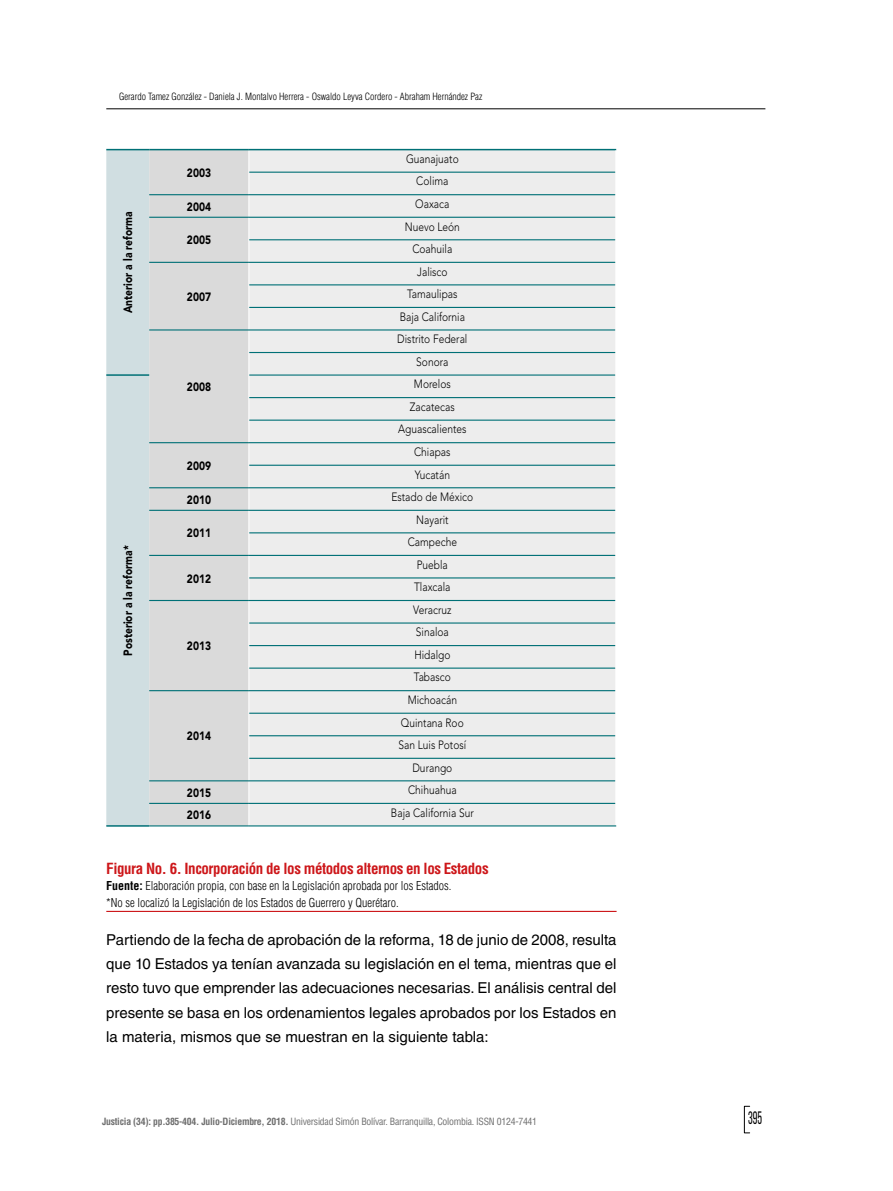
<style>
.page{position:relative;width:893px;height:1191px;background:#fff}
.page>*{position:absolute;margin:0;border:0;box-sizing:border-box;transform-origin:0 0}
.t1{font:18px "Bebas Neue";color:#000;scale:.67 1}
.t2{font:15px/24.3px "Helvetica LT Std";color:#000;text-align:justify}
.t3{font:700 condensed 15px "Helvetica LT Std";letter-spacing:-.03em;color:#cd1619}
.t4{font:300 12px/22.5px "Avenir LT Std";color:#000;text-align:center;scale:.85 1}
.t5{font:300 condensed 12px/16.2px "Helvetica LT Std";color:#000}
.t6{font:900 12px "Avenir LT Std";color:#000;scale:.85 1}
.t7{font:condensed 9.75px "Helvetica LT Std";letter-spacing:-.025em;color:#6f6f6f}
.t8{font:300 condensed 9.75px "Helvetica LT Std";color:#000}
.s1{font-weight:700}
</style>
<div class="page">
<hr style="left:106px;top:108px;width:659px;height:1px;background:#000">
<div style="left:744px;top:1106px;width:6px;height:27px;border:1px solid #000"></div>
<hr style="left:106px;top:911px;width:511px;height:1px;background:#cd1619">
<div style="left:106px;top:150px;width:43px;height:675px;background:#d0dee1"></div>
<div style="left:149px;top:150px;width:99px;height:675px;background:#dadada"></div>
<div style="left:249px;top:150px;width:366px;height:675px;background:#ededed"></div>
<svg style="left:248px;top:150px;width:1px;height:675px"></svg>
<hr style="left:249px;top:172px;width:366px;height:1px;background:#007076">
<hr style="left:149px;top:194px;width:100px;height:1px;background:#007076">
<hr style="left:249px;top:194px;width:366px;height:1px;background:#007076">
<hr style="left:149px;top:217px;width:100px;height:1px;background:#007076">
<hr style="left:249px;top:217px;width:366px;height:1px;background:#007076">
<hr style="left:249px;top:239px;width:366px;height:1px;background:#007076">
<hr style="left:149px;top:262px;width:100px;height:1px;background:#007076">
<hr style="left:249px;top:262px;width:366px;height:1px;background:#007076">
<hr style="left:249px;top:284px;width:366px;height:1px;background:#007076">
<hr style="left:249px;top:307px;width:366px;height:1px;background:#007076">
<hr style="left:149px;top:329px;width:100px;height:1px;background:#007076">
<hr style="left:249px;top:329px;width:366px;height:1px;background:#007076">
<hr style="left:249px;top:352px;width:366px;height:1px;background:#007076">
<hr style="left:249px;top:374px;width:366px;height:1px;background:#007076">
<hr style="left:249px;top:397px;width:366px;height:1px;background:#007076">
<hr style="left:249px;top:419px;width:366px;height:2px;background:#007076">
<hr style="left:149px;top:442px;width:100px;height:1px;background:#007076">
<hr style="left:249px;top:442px;width:366px;height:1px;background:#007076">
<hr style="left:249px;top:465px;width:366px;height:1px;background:#007076">
<hr style="left:149px;top:487px;width:100px;height:1px;background:#007076">
<hr style="left:249px;top:487px;width:366px;height:1px;background:#007076">
<hr style="left:149px;top:510px;width:100px;height:1px;background:#007076">
<hr style="left:249px;top:510px;width:366px;height:1px;background:#007076">
<hr style="left:249px;top:532px;width:366px;height:1px;background:#007076">
<hr style="left:149px;top:555px;width:100px;height:1px;background:#007076">
<hr style="left:249px;top:555px;width:366px;height:1px;background:#007076">
<hr style="left:249px;top:577px;width:366px;height:1px;background:#007076">
<hr style="left:149px;top:600px;width:100px;height:1px;background:#007076">
<hr style="left:249px;top:600px;width:366px;height:1px;background:#007076">
<hr style="left:249px;top:622px;width:366px;height:1px;background:#007076">
<hr style="left:249px;top:645px;width:366px;height:1px;background:#007076">
<hr style="left:249px;top:667px;width:366px;height:1px;background:#007076">
<hr style="left:149px;top:690px;width:100px;height:1px;background:#007076">
<hr style="left:249px;top:690px;width:366px;height:1px;background:#007076">
<hr style="left:249px;top:712px;width:366px;height:2px;background:#007076">
<hr style="left:249px;top:735px;width:366px;height:1px;background:#007076">
<hr style="left:249px;top:757px;width:366px;height:2px;background:#007076">
<hr style="left:149px;top:780px;width:100px;height:1px;background:#007076">
<hr style="left:249px;top:780px;width:366px;height:1px;background:#007076">
<hr style="left:149px;top:803px;width:100px;height:1px;background:#007076">
<hr style="left:249px;top:803px;width:366px;height:1px;background:#007076">
<hr style="left:106px;top:374px;width:43px;height:2px;background:#007076">
<hr style="left:149px;top:149px;width:100px;height:1px;background:#007076">
<hr style="left:249px;top:149px;width:367px;height:1px;background:#007076">
<svg style="left:615px;top:150px;width:1px;height:654px"></svg>
<hr style="left:149px;top:825px;width:100px;height:1px;background:#007076">
<hr style="left:249px;top:825px;width:367px;height:1px;background:#007076">
<hr style="left:106px;top:149px;width:43px;height:1px;background:#007076">
<hr style="left:106px;top:825px;width:43px;height:1px;background:#007076">
<p class="t8" style="left:119px;top:90px;width:365px">Gerardo Tamez González - Daniela J. Montalvo Herrera - Oswaldo Leyva Cordero - Abraham Hernández Paz</p>
<p class="t6" style="left:121px;top:313px;width:121px;rotate:-90deg">Anterior a la reforma</p>
<p class="t6" style="left:121px;top:656px;width:131px;rotate:-90deg">Posterior a la reforma*</p>
<p class="t6" style="left:187px;top:165px;width:30px">2003</p>
<p class="t4" style="left:406px;top:148px;width:64px">Guanajuato<br>Colima</p>
<p class="t6" style="left:187px;top:199px;width:30px">2004</p>
<p class="t4" style="left:415px;top:193px;width:42px">Oaxaca</p>
<p class="t6" style="left:187px;top:233px;width:30px">2005</p>
<p class="t4" style="left:405px;top:215px;width:66px">Nuevo León<br>Coahuila</p>
<p class="t6" style="left:187px;top:289px;width:30px">2007</p>
<p class="t6" style="left:187px;top:379px;width:30px">2008</p>
<p class="t6" style="left:187px;top:458px;width:30px">2009</p>
<p class="t4" style="left:400px;top:260px;width:78px">Jalisco<br>Tamaulipas<br>Baja California</p>
<p class="t4" style="left:397px;top:328px;width:84px">Distrito Federal<br>Sonora</p>
<p class="t4" style="left:398px;top:373px;width:82px">Morelos<br>Zacatecas<br>Aguascalientes</p>
<p class="t4" style="left:414px;top:441px;width:44px;text-align:left">Chiapas<br>Yucatán</p>
<p class="t6" style="left:187px;top:492px;width:30px">2010</p>
<p class="t4" style="left:391px;top:486px;width:98px">Estado de México</p>
<p class="t6" style="left:187px;top:526px;width:30px">2011</p>
<p class="t4" style="left:408px;top:508px;width:60px">Nayarit<br>Campeche</p>
<p class="t6" style="left:187px;top:571px;width:30px">2012</p>
<p class="t6" style="left:187px;top:638px;width:30px">2013</p>
<p class="t6" style="left:187px;top:729px;width:30px">2014</p>
<p class="t4" style="left:414px;top:553px;width:44px;text-align:left">Puebla<br>Tlaxcala</p>
<p class="t4" style="left:413px;top:598px;width:46px;text-align:left">Veracruz<br>Sinaloa<br>Hidalgo<br>Tabasco</p>
<p class="t4" style="left:399px;top:688px;width:81px">Michoacán<br>Quintana Roo<br>San Luis Potosí<br>Durango</p>
<p class="t6" style="left:187px;top:785px;width:30px">2015</p>
<p class="t4" style="left:408px;top:779px;width:59px">Chihuahua</p>
<p class="t6" style="left:187px;top:807px;width:30px">2016</p>
<p class="t4" style="left:391px;top:801px;width:99px">Baja California Sur</p>
<p class="t3" style="left:106px;top:859px;width:384px">Figura No. 6. Incorporación de los métodos alternos en los Estados</p>
<p class="t5" style="left:106px;top:877px;width:347px"><span class="s1">Fuente:</span> Elaboración propia, con base en la Legislación aprobada por los Estados. *No se localizó la Legislación de los Estados de Guerrero y Querétaro.</p>
<p class="t2" style="left:106px;top:927px;width:512px">Partiendo de la fecha de aprobación de la reforma, 18 de junio de 2008, resulta que 10 Estados ya tenían avanzada su legislación en el tema, mientras que el resto tuvo que emprender las adecuaciones necesarias. El análisis central del presente se basa en los ordenamientos legales aprobados por los Estados en la materia, mismos que se muestran en la siguiente tabla:</p>
<p class="t7" style="left:102px;top:1115px;width:437px"><span class="s1">Justicia (34): pp.385-404. Julio-Diciembre, 2018.</span> Universidad Simón Bolívar. Barranquilla, Colombia. ISSN 0124-7441</p>
<p class="t1" style="left:748px;top:1108px;width:22px">395</p>
</div>
